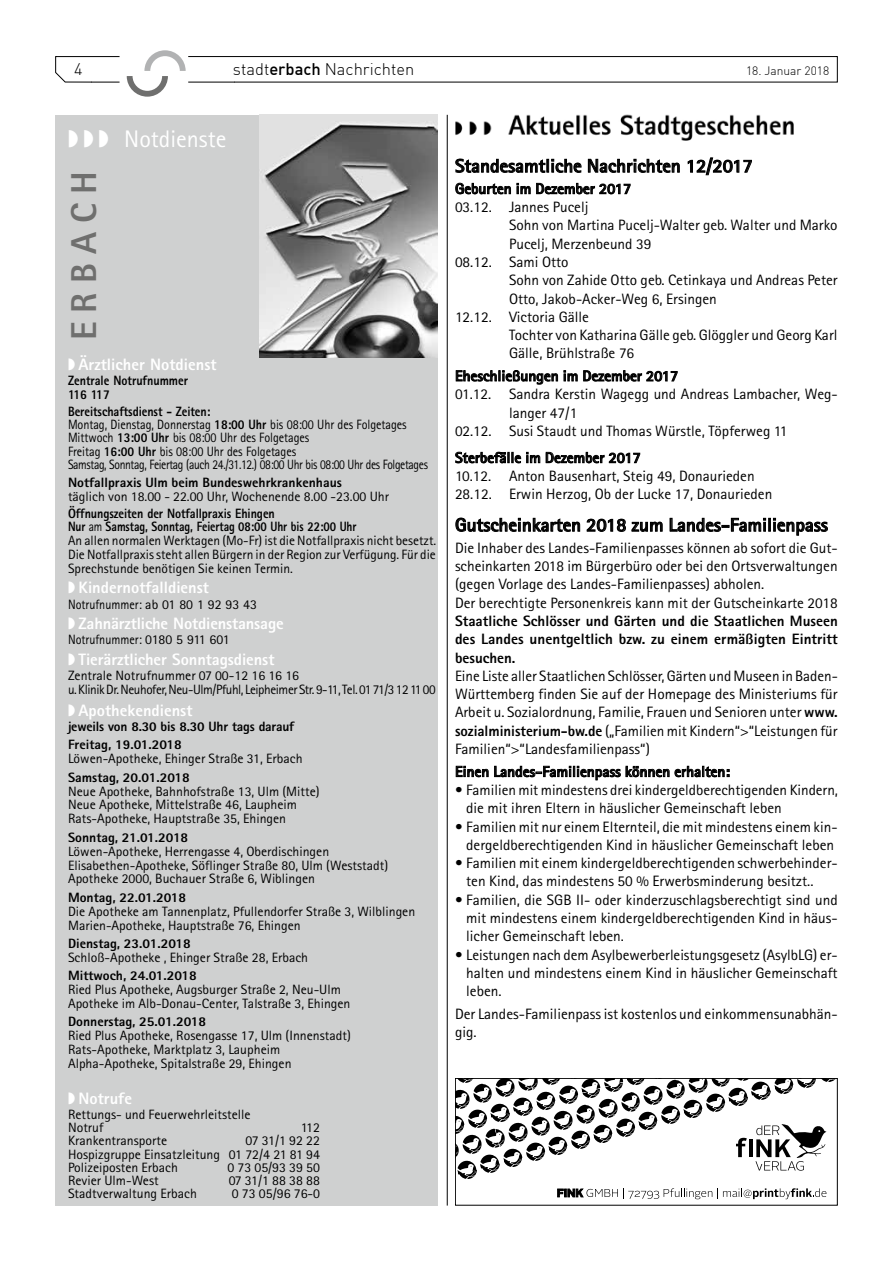
<style>
.page{position:relative;width:893px;height:1263px;background:#fff}
.page>*{position:absolute;margin:0;border:0;box-sizing:border-box;transform-origin:0 0}
.t1{font:800 36px "Rotis Sans Serif";letter-spacing:.25em;color:#6f6f6e}
.t2{font:24px "Rotis Sans Serif Std";color:#fff}
.t3{font:700 18.75px "Rotis Sans Serif Std";color:#000}
.t4{font:800 16.5px "Rotis Sans Serif";color:#fff}
.t5{font:16.5px "DIN Light";color:#000}
.t6{font:15px/18.3px "Rotis Sans Serif Std";color:#000}
.t7{font:700 15px "Rotis Sans Serif Std";color:#000}
.t8{font:800 15px/18.3px "Rotis Sans Serif";letter-spacing:.005em;color:#000;text-align:justify}
.t9{font:13.5px/14px "Rotis Sans Serif Std";color:#000}
.t10{font:13.5px/13.2px "Rotis Sans Serif Std";color:#000;scale:.9 1}
.t11{font:800 13.5px/18.1px "Rotis Sans Serif";letter-spacing:-.005em;color:#000}
.t12{font:800 13.5px/13.5px "Rotis Sans Serif";letter-spacing:-.005em;color:#000;scale:.9 1}
.t13{font:13.5px/13.8px "Rotis Sans Serif Std";letter-spacing:-.03em;color:#000}
.t14{font:12px "DIN Light";color:#000}
.s1{font-family:"DIN Medium Alternate Medium Alternate"}
.s2{font-family:"Rotis Sans Serif";font-weight:800}
.s3{font-family:"Rotis Sans Serif Std";font-weight:400}
</style>
<div class="page">
<svg style="left:55px;top:50px;width:783px;height:47px"></svg>
<img style="left:455px;top:114px;width:339px;height:27px">
<svg style="left:455px;top:159px;width:126px;height:14px"></svg>
<svg style="left:588px;top:159px;width:92px;height:14px"></svg>
<svg style="left:688px;top:158px;width:64px;height:17px"></svg>
<svg style="left:455px;top:183px;width:56px;height:11px"></svg>
<svg style="left:517px;top:183px;width:13px;height:11px"></svg>
<svg style="left:536px;top:183px;width:94px;height:11px"></svg>
<svg style="left:456px;top:370px;width:102px;height:14px"></svg>
<svg style="left:564px;top:370px;width:114px;height:11px"></svg>
<svg style="left:455px;top:452px;width:85px;height:11px"></svg>
<svg style="left:546px;top:452px;width:94px;height:11px"></svg>
<svg style="left:456px;top:518px;width:124px;height:14px"></svg>
<svg style="left:587px;top:519px;width:39px;height:13px"></svg>
<svg style="left:632px;top:522px;width:30px;height:10px"></svg>
<svg style="left:670px;top:518px;width:158px;height:17px"></svg>
<svg style="left:456px;top:766px;width:32px;height:11px"></svg>
<svg style="left:494px;top:766px;width:175px;height:14px"></svg>
<svg style="left:675px;top:766px;width:54px;height:11px"></svg>
<hr style="left:447px;top:115px;width:1px;height:1090px;background:#000">
<div style="left:55px;top:115px;width:383px;height:1090px;background:#cfd0d0"></div>
<img style="left:259px;top:115px;width:179px;height:243px">
<svg style="left:455px;top:1078px;width:383px;height:121px"></svg>
<p class="t5" style="left:74px;top:59px;width:10px">4</p>
<p class="t5" style="left:233px;top:59px;width:183px">stadt<span class="s1">erbach</span> Nachrichten</p>
<p class="t14" style="left:746px;top:64px;width:85px">18. Januar 2018</p>
<h2 class="t2" style="left:68px;top:125px;width:160px">◗ ◗ ◗ Notdienste</h2>
<h1 class="t1" style="left:61px;top:340px;width:170px;rotate:-90deg">ERBACH</h1>
<p class="t4" style="left:68px;top:353px;width:150px">◗ Ärztlicher Notdienst</p>
<p class="t12" style="left:68px;top:373px;width:135px">Zentrale Notrufnummer<br>116 117</p>
<p class="t12" style="left:68px;top:404px;width:160px">Bereitschaftsdienst - Zeiten:</p>
<p class="t10" style="left:68px;top:418px;width:401px">Montag, Dienstag, Donnerstag <span class="s2">18:00 Uhr</span> bis 08:00 Uhr des Folgetages Mittwoch <span class="s2">13:00 Uhr</span> bis 08:00 Uhr des Folgetages<br>Freitag <span class="s2">16:00 Uhr</span> bis 08:00 Uhr des Folgetages<br>Samstag, Sonntag, Feiertag (auch 24./31.12.) 08:00 Uhr bis 08:00 Uhr des Folgetages</p>
<p class="t11" style="left:68px;top:473px;width:275px">Notfallpraxis Ulm beim Bundeswehrkrankenhaus</p>
<p class="t9" style="left:68px;top:489px;width:323px">täglich von 18.00 - 22.00 Uhr, Wochenende 8.00 -23.00 Uhr</p>
<p class="t12" style="left:68px;top:507px;width:322px">Öffnungszeiten der Notfallpraxis Ehingen<br>Nur <span class="s3">am</span> Samstag, Sonntag, Feiertag 08:00 Uhr bis 22:00 Uhr</p>
<p class="t9" style="left:68px;top:533px;width:370px;text-align:justify">An allen normalen Werktagen (Mo-Fr) ist die Notfallpraxis nicht besetzt.<br>Die Notfallpraxis steht allen Bürgern in der Region zur Verfügung. Für die Sprechstunde benötigen Sie keinen Termin.</p>
<p class="t4" style="left:68px;top:577px;width:142px">◗ Kindernotfalldienst</p>
<p class="t10" style="left:68px;top:597px;width:212px">Notrufnummer: ab 01 80 1 92 93 43</p>
<p class="t4" style="left:68px;top:613px;width:217px">◗ Zahnärztliche Notdienstansage</p>
<p class="t10" style="left:68px;top:633px;width:181px">Notrufnummer: 0180 5 911 601</p>
<p class="t4" style="left:68px;top:649px;width:208px">◗ Tierärztlicher Sonntagsdienst</p>
<p class="t13" style="left:68px;top:668px;width:369px">Zentrale Notrufnummer 07 00-12 16 16 16<br>u. Klinik Dr. Neuhofer, Neu-Ulm/Pfuhl, Leipheimer Str. 9-11, Tel. 01 71/3 12 11 00</p>
<p class="t4" style="left:68px;top:700px;width:126px">◗ Apothekendienst</p>
<p class="t11" style="left:68px;top:717px;width:228px">jeweils von 8.30 bis 8.30 Uhr tags darauf<br>Freitag, 19.01.2018</p>
<p class="t9" style="left:68px;top:752px;width:236px">Löwen-Apotheke, Ehinger Straße 31, Erbach</p>
<p class="t11" style="left:68px;top:768px;width:123px">Samstag, 20.01.2018</p>
<p class="t9" style="left:68px;top:784px;width:253px">Neue Apotheke, Bahnhofstraße 13, Ulm (Mitte)<br>Neue Apotheke, Mittelstraße 46, Laupheim<br>Rats-Apotheke, Hauptstraße 35, Ehingen</p>
<p class="t11" style="left:68px;top:828px;width:122px">Sonntag, 21.01.2018</p>
<p class="t9" style="left:68px;top:844px;width:322px">Löwen-Apotheke, Herrengasse 4, Oberdischingen<br>Elisabethen-Apotheke, Söflinger Straße 80, Ulm (Weststadt)<br>Apotheke 2000, Buchauer Straße 6, Wiblingen</p>
<p class="t11" style="left:68px;top:888px;width:120px">Montag, 22.01.2018</p>
<p class="t9" style="left:68px;top:904px;width:349px">Die Apotheke am Tannenplatz, Pfullendorfer Straße 3, Wilblingen<br>Marien-Apotheke, Hauptstraße 76, Ehingen</p>
<p class="t11" style="left:68px;top:934px;width:124px">Dienstag, 23.01.2018</p>
<p class="t9" style="left:68px;top:950px;width:242px">Schloß-Apotheke , Ehinger Straße 28, Erbach</p>
<p class="t11" style="left:68px;top:966px;width:130px">Mittwoch, 24.01.2018</p>
<p class="t9" style="left:68px;top:982px;width:284px">Ried Plus Apotheke, Augsburger Straße 2, Neu-Ulm<br>Apotheke im Alb-Donau-Center, Talstraße 3, Ehingen</p>
<p class="t11" style="left:68px;top:1012px;width:140px">Donnerstag, 25.01.2018</p>
<p class="t9" style="left:68px;top:1028px;width:284px">Ried Plus Apotheke, Rosengasse 17, Ulm (Innenstadt)<br>Rats-Apotheke, Marktplatz 3, Laupheim<br>Alpha-Apotheke, Spitalstraße 29, Ehingen</p>
<p class="t4" style="left:68px;top:1087px;width:66px">◗ Notrufe</p>
<p class="t9" style="left:68px;top:1107px;width:184px;line-height:13.2px">Rettungs- und Feuerwehrleitstelle<br>Notruf</p>
<p class="t9" style="left:301px;top:1120px;width:21px">112</p>
<p class="t9" style="left:68px;top:1134px;width:253px;line-height:13.2px;text-align:justify;text-indent:178px">07 31/1 92 22<br>Hospizgruppe Einsatzleitung 01 72/4 21 81 94<br>Polizeiposten Erbach</p>
<p class="t9" style="left:68px;top:1134px;width:101px">Krankentransporte</p>
<p class="t9" style="left:227px;top:1160px;width:94px">0 73 05/93 39 50</p>
<p class="t9" style="left:68px;top:1173px;width:92px">Revier Ulm-West</p>
<p class="t9" style="left:229px;top:1173px;width:93px">07 31/1 88 38 88</p>
<p class="t9" style="left:68px;top:1187px;width:130px">Stadtverwaltung Erbach</p>
<p class="t9" style="left:232px;top:1187px;width:90px">0 73 05/96 76-0</p>
<p class="t3" style="left:455px;top:154px;width:299px">Standesamtliche Nachrichten 12/2017</p>
<p class="t7" style="left:455px;top:179px;width:178px">Geburten im Dezember 2017</p>
<p class="t6" style="left:455px;top:198px;width:135px">03.12. Jannes Pucelj</p>
<p class="t6" style="left:509px;top:216px;width:330px">Sohn von Martina Pucelj-Walter geb. Walter und Marko</p>
<p class="t6" style="left:509px;top:234px;width:144px">Pucelj, Merzenbeund 39</p>
<p class="t6" style="left:455px;top:253px;width:115px">08.12. Sami Otto</p>
<p class="t6" style="left:509px;top:271px;width:330px">Sohn von Zahide Otto geb. Cetinkaya und Andreas Peter</p>
<p class="t6" style="left:509px;top:289px;width:209px">Otto, Jakob-Acker-Weg 6, Ersingen</p>
<p class="t6" style="left:455px;top:307px;width:136px">12.12. Victoria Gälle</p>
<p class="t6" style="left:509px;top:326px;width:330px">Tochter von Katharina Gälle geb. Glöggler und Georg Karl</p>
<p class="t6" style="left:509px;top:344px;width:127px">Gälle, Brühlstraße 76</p>
<p class="t7" style="left:455px;top:366px;width:225px">Eheschließungen im Dezember 2017</p>
<p class="t6" style="left:455px;top:385px;width:384px">01.12. Sandra Kerstin Wagegg und Andreas Lambacher, Weg-</p>
<p class="t6" style="left:509px;top:403px;width:70px">langer 47/1</p>
<p class="t6" style="left:455px;top:422px;width:334px">02.12. Susi Staudt und Thomas Würstle, Töpferweg 11</p>
<p class="t7" style="left:455px;top:448px;width:187px">Sterbefälle im Dezember 2017</p>
<p class="t6" style="left:455px;top:467px;width:319px">10.12. Anton Bausenhart, Steig 49, Donaurieden<br>28.12. Erwin Herzog, Ob der Lucke 17, Donaurieden</p>
<p class="t3" style="left:455px;top:513px;width:374px">Gutscheinkarten 2018 zum Landes-Familienpass</p>
<p class="t6" style="left:455px;top:538px;width:384px">Die Inhaber des Landes-Familienpasses können ab sofort die Gut&shy;scheinkarten 2018 im Bürgerbüro oder bei den Ortsverwaltungen (gegen Vorlage des Landes-Familienpasses) abholen.<br>Der berechtigte Personenkreis kann mit der Gutscheinkarte 2018</p>
<p class="t8" style="left:455px;top:611px;width:384px">Staatliche Schlösser und Gärten und die Staatlichen Museen des Landes unentgeltlich bzw. zu einem ermäßigten Eintritt besuchen.</p>
<p class="t6" style="left:455px;top:666px;width:384px;text-align:justify">Eine Liste aller Staatlichen Schlösser, Gärten und Museen in Baden-Württemberg finden Sie auf der Homepage des Ministeriums für Arbeit u. Sozialordnung, Familie, Frauen und Senioren unter <span class="s2">www. sozialministerium-bw.de</span> („Familien mit Kindern“&gt;“Leistungen für Familien“&gt;“Landesfamilienpass“)</p>
<p class="t7" style="left:455px;top:762px;width:276px">Einen Landes-Familienpass können erhalten:</p>
<p class="t6" style="left:466px;top:780px;width:373px;text-indent:-11px">• Familien mit mindestens drei kindergeldberechtigenden Kindern, die mit ihren Eltern in häuslicher Gemeinschaft leben</p>
<p class="t6" style="left:455px;top:817px;width:384px;text-align:center">• Familien mit nur einem Elternteil, die mit mindestens einem kin&shy;dergeldberechtigenden Kind in häuslicher Gemeinschaft leben</p>
<p class="t6" style="left:466px;top:854px;width:373px;text-indent:-11px">• Familien mit einem kindergeldberechtigenden schwerbehinder&shy;ten Kind, das mindestens 50 % Erwerbsminderung besitzt..</p>
<p class="t6" style="left:466px;top:890px;width:373px;text-align:justify;text-indent:-11px">• Familien, die SGB II- oder kinderzuschlagsberechtigt sind und mit mindestens einem kindergeldberechtigenden Kind in häus&shy;licher Gemeinschaft leben.</p>
<p class="t6" style="left:466px;top:945px;width:373px;text-align:justify;text-indent:-11px">• Leistungen nach dem Asylbewerberleistungsgesetz (AsylbLG) er&shy;halten und mindestens einem Kind in häuslicher Gemeinschaft leben.</p>
<p class="t6" style="left:455px;top:1004px;width:384px">Der Landes-Familienpass ist kostenlos und einkommensunabhän&shy;gig.</p>
</div>
